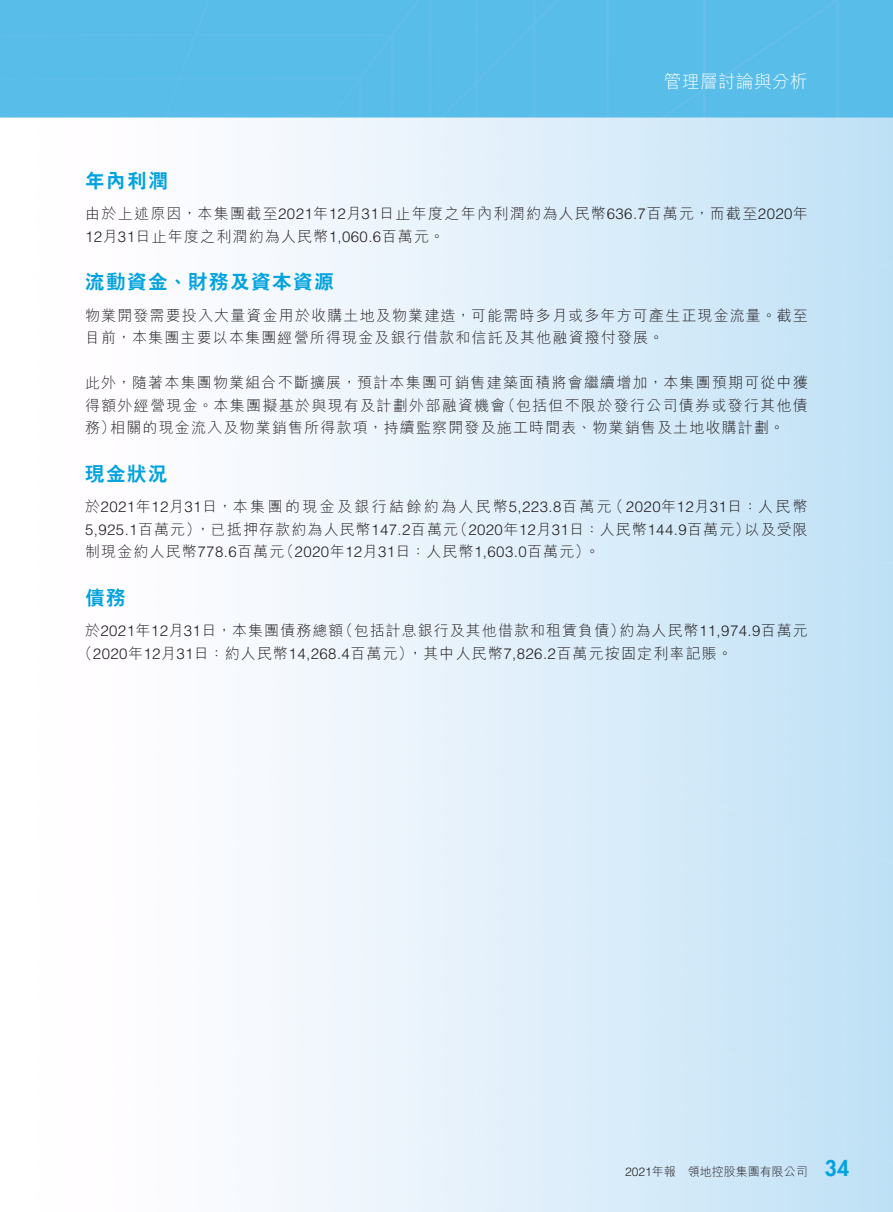
<style>
.page{position:relative;width:893px;height:1212px;background:#fff}
.page>*{position:absolute;margin:0;border:0;box-sizing:border-box;transform-origin:0 0}
.t1{font:800 21px "Futura Std";color:#00a2df}
._01_H1{font:800 19.5px "C Hei 2 HK";letter-spacing:.08em;color:#00a2df}
.t2{font:300 18px "M Hei HK";color:#fff}
._00_txt{font:300 15px/22.5px "M Hei HK";letter-spacing:.08em;color:#231f20}
._00_txt-2{font:300 15px "Helvetica LT Std";letter-spacing:.03em;color:#231f20}
._00_txt-3{font:300 15px "M Hei HK";letter-spacing:.155em;color:#231f20}
.t3{font:300 12px "M Hei HK";color:#231f20}
.t4{font:300 12px "Helvetica LT Std";color:#231f20}
.s1{font-family:"Helvetica LT Std"}
.s2{font-family:"M Hei HK"}
</style>
<div class="page">
<img style="left:0;top:0;width:893px;height:1212px">
<p class="t2" style="left:664px;top:73px;width:146px">管理層討論與分析</p>
<p class="_01_H1" style="left:85px;top:170px;width:84px">年內利潤</p>
<p class="_00_txt" style="left:85px;top:202px;width:724px">由於上述原因，本集團截至<span class="s1">2021</span>年<span class="s1">12</span>月<span class="s1">31</span>日止年度之年內利潤約為人民幣<span class="s1">636.7</span>百萬元，而截至<span class="s1">2020</span>年<br><span class="s1">12</span>月<span class="s1">31</span>日止年度之利潤約為人民幣<span class="s1">1,060.6</span>百萬元。</p>
<p class="_01_H1" style="left:85px;top:272px;width:250px">流動資金、財務及資本資源</p>
<p class="_00_txt" style="left:85px;top:304px;width:724px">物業開發需要投入大量資金用於收購土地及物業建造，可能需時多月或多年方可產生正現金流量。截至目前，本集團主要以本集團經營所得現金及銀行借款和信託及其他融資撥付發展。</p>
<p class="_00_txt" style="left:85px;top:371px;width:724px;text-align:right">此外，隨著本集團物業組合不斷擴展，預計本集團可銷售建築面積將會繼續增加，本集團預期可從中獲（包括但不限於發行公司債券或發行其他債</p>
<p class="_00_txt" style="left:110px;top:394px;width:676px;text-indent:-25px">得額外經營現金。本集團擬基於與現有及計劃外部融資機會<br>相關的現金流入及物業銷售所得款項，持續監察開發及施工時間表、物業銷售及土地收購計劃。</p>
<p class="_00_txt" style="left:85px;top:416px;width:32px">務）</p>
<p class="_01_H1" style="left:85px;top:463px;width:84px">現金狀況</p>
<p class="_00_txt" style="left:608px;top:495px;width:201px">（<span class="s1">2020</span>年<span class="s1">12</span>月<span class="s1">31</span>日：人民幣</p>
<p class="_00_txt-3" style="left:85px;top:499px;width:528px">於<span class="s1">2021</span>年<span class="s1">12</span>月<span class="s1">31</span>日，本集團的現金及銀行結餘約為人民幣<span class="s1">5,223.8</span>百萬元</p>
<p class="_00_txt-2" style="left:85px;top:520px;width:117px">5,925.1<span class="s2">百萬元）</span></p>
<p class="_00_txt-2" style="left:453px;top:520px;width:298px"><span class="s2">（</span>2020<span class="s2">年</span>12<span class="s2">月</span>31<span class="s2">日：人民幣</span>144.9<span class="s2">百萬元）</span></p>
<p class="_00_txt" style="left:195px;top:518px;width:264px">，已抵押存款約為人民幣<span class="s1">147.2</span>百萬元</p>
<p class="_00_txt" style="left:745px;top:518px;width:65px">以及受限</p>
<p class="_00_txt-2" style="left:279px;top:542px;width:312px"><span class="s2">（</span>2020<span class="s2">年</span>12<span class="s2">月</span>31<span class="s2">日：人民幣</span>1,603.0<span class="s2">百萬元(</span></p>
<p class="_00_txt" style="left:85px;top:540px;width:201px">制現金約人民幣<span class="s1">778.6</span>百萬元</p>
<p class="_01_H1" style="left:85px;top:587px;width:42px">債務</p>
<p class="_00_txt" style="left:585px;top:540px;width:16px">。</p>
<p class="_00_txt" style="left:338px;top:619px;width:288px">（包括計息銀行及其他借款和租賃負債）</p>
<p class="_00_txt" style="left:619px;top:619px;width:190px">約為人民幣<span class="s1">11,974.9</span>百萬元</p>
<p class="_00_txt" style="left:85px;top:619px;width:260px">於<span class="s1">2021</span>年<span class="s1">12</span>月<span class="s1">31</span>日，本集團債務總額</p>
<p class="_00_txt-2" style="left:78px;top:644px;width:337px"><span class="s2">（</span>2020<span class="s2">年</span>12<span class="s2">月</span>31<span class="s2">日：約人民幣</span>14,268.4<span class="s2">百萬元）</span></p>
<p class="_00_txt" style="left:408px;top:642px;width:326px">，其中人民幣<span class="s1">7,826.2</span>百萬元按固定利率記賬。</p>
<p class="t4" style="left:625px;top:1164px;width:52px">2021<span class="s2">年報</span></p>
<p class="t3" style="left:688px;top:1165px;width:122px">領地控股集團有限公司</p>
<h1 class="t1" style="left:825px;top:1154px;width:26px">34</h1>
</div>
